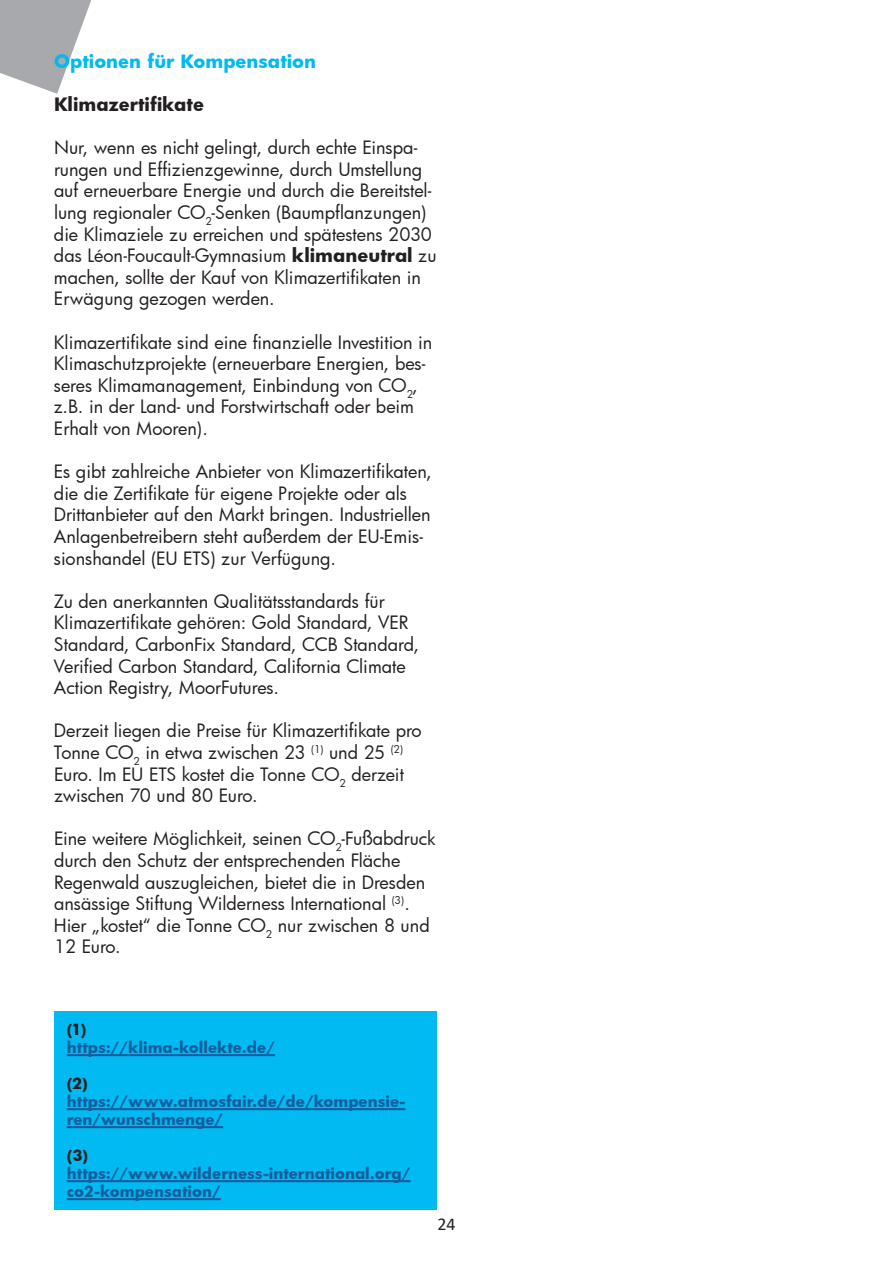
<style>
.page{position:relative;width:893px;height:1263px;background:#fff}
.page>*{position:absolute;margin:0;border:0;box-sizing:border-box;transform-origin:0 0}
.t1{font:18px/21.6px "Futura";color:#231f20}
.t2{font:700 18px "Futura";color:#00baf1}
.t3{font:700 18px "Futura";color:#231f20}
.t4{font:18px "Calibri";color:#231f20}
.t5{font:700 15px/18px "Futura";color:#175d9e}
.t6{font:700 15px "Futura";color:#231f20}
.s1{font-weight:700}
</style>
<div class="page">
<svg style="left:0;top:0;width:91px;height:94px"></svg>
<div style="left:54px;top:1011px;width:383px;height:199px;background:#00baf1"></div>
<hr style="left:67px;top:1054px;width:208px;height:2px;background:#175d9e">
<hr style="left:67px;top:1108px;width:338px;height:2px;background:#175d9e">
<hr style="left:67px;top:1126px;width:156px;height:2px;background:#175d9e">
<hr style="left:67px;top:1180px;width:343px;height:2px;background:#175d9e">
<hr style="left:67px;top:1198px;width:154px;height:2px;background:#175d9e">
<p class="t2" style="left:54px;top:48px;width:264px">Optionen für Kompensation</p>
<p class="t3" style="left:54px;top:91px;width:152px">Klimazertifikate</p>
<p class="t1" style="left:54px;top:136px;width:384px">Nur, wenn es nicht gelingt, durch echte Einspa&shy;rungen und Effizienzgewinne, durch Umstellung auf erneuerbare Energie und durch die Bereitstel&shy;lung regionaler CO<sub>2</sub>-Senken (Baumpflanzungen) die Klimaziele zu erreichen und spätestens 2030 das Léon-Foucault-Gymnasium <span class="s1">klimaneutral</span> zu machen, sollte der Kauf von Klimazertifikaten in Erwägung gezogen werden.</p>
<p class="t1" style="left:54px;top:331px;width:380px">Klimazertifikate sind eine finanzielle Investition in Klimaschutzprojekte (erneuerbare Energien, bes&shy;seres Klimamanagement, Einbindung von CO<sub>2</sub>, z.B. in der Land- und Forstwirtschaft oder beim Erhalt von Mooren).</p>
<p class="t1" style="left:54px;top:460px;width:379px">Es gibt zahlreiche Anbieter von Klimazertifikaten, die die Zertifikate für eigene Projekte oder als Drittanbieter auf den Markt bringen. Industriellen Anlagenbetreibern steht außerdem der EU-Emis&shy;sionshandel (EU ETS) zur Verfügung.</p>
<p class="t1" style="left:54px;top:590px;width:367px">Zu den anerkannten Qualitätsstandards für Klimazertifikate gehören: Gold Standard, VER Standard, CarbonFix Standard, CCB Standard, Verified Carbon Standard, California Climate Action Registry, MoorFutures.</p>
<p class="t1" style="left:54px;top:720px;width:369px">Derzeit liegen die Preise für Klimazertifikate pro Tonne CO<sub>2</sub> in etwa zwischen 23 <sup>(1)</sup> und 25 <sup>(2)<br></sup>Euro. Im EU ETS kostet die Tonne CO<sub>2</sub> derzeit zwischen 70 und 80 Euro.</p>
<p class="t1" style="left:54px;top:828px;width:383px">Eine weitere Möglichkeit, seinen CO<sub>2</sub>-Fußabdruck durch den Schutz der entsprechenden Fläche Regenwald auszugleichen, bietet die in Dresden ansässige Stiftung Wilderness International <sup>(3)</sup>.<br>Hier „kostet“ die Tonne CO<sub>2</sub> nur zwischen 8 und 12 Euro.</p>
<p class="t6" style="left:67px;top:1019px;width:21px">(1)</p>
<p class="t5" style="left:67px;top:1038px;width:210px">https://klima-kollekte.de/</p>
<p class="t6" style="left:67px;top:1073px;width:23px">(2)</p>
<p class="t5" style="left:67px;top:1092px;width:340px">https://www.atmosfair.de/de/kompensie&shy;ren/wunschmenge/</p>
<p class="t6" style="left:67px;top:1145px;width:23px">(3)</p>
<p class="t5" style="left:67px;top:1164px;width:345px">https://www.wilderness-international.org/ co2-kompensation/</p>
<p class="t4" style="left:437px;top:1211px;width:20px">24</p>
</div>
